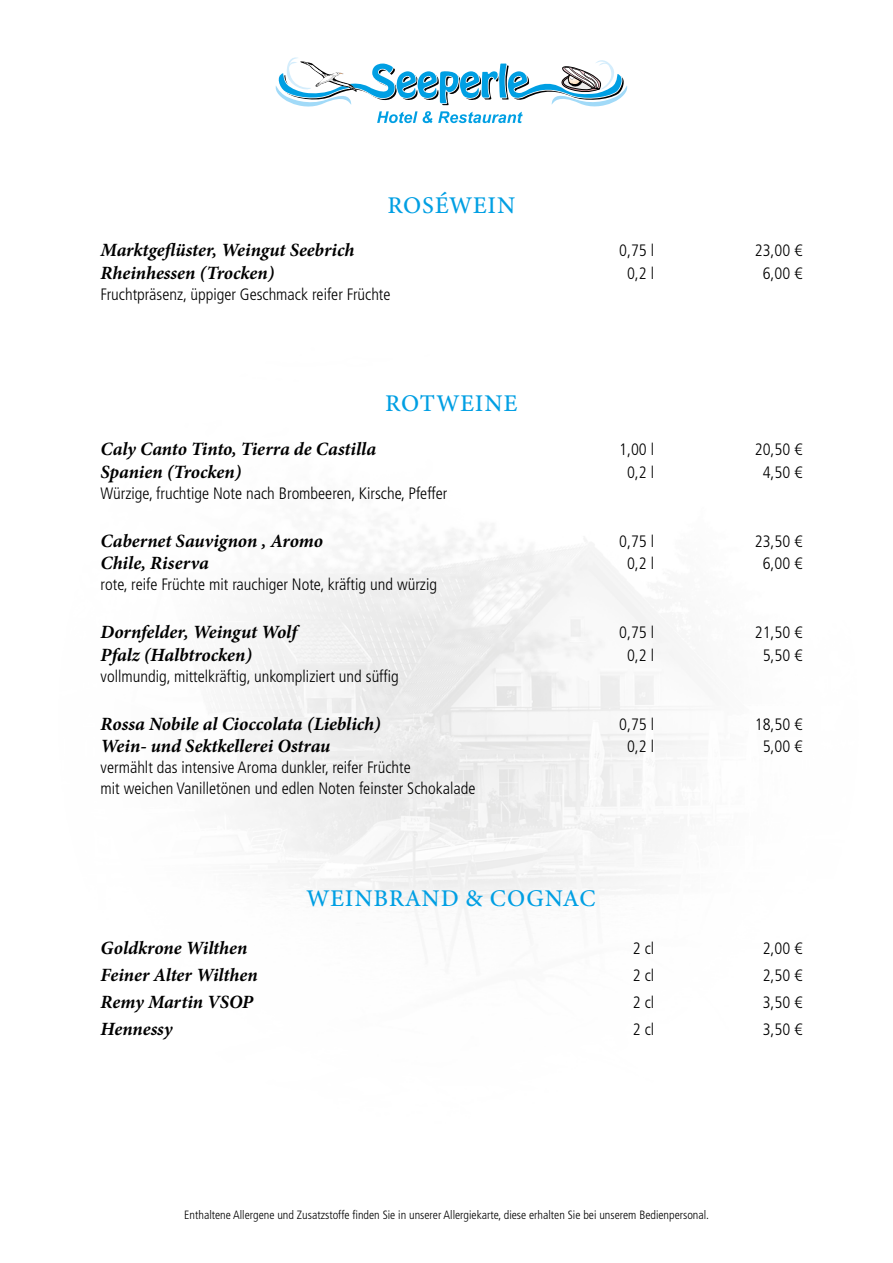
<style>
.page{position:relative;width:893px;height:1263px;background:#fff}
.page>*{position:absolute;margin:0;border:0;box-sizing:border-box;transform-origin:0 0}
.t1{font:24px "Minion Variable Concept";letter-spacing:.035em;color:#009fe3}
.t2{font:italic 700 18.75px "Minion Pro";letter-spacing:-.005em;color:#000}
.t3{font:300 condensed 16.5px/21px "Frutiger LT Std";color:#000}
.t4{font:300 condensed 12px "Frutiger LT Std";color:#000}
</style>
<div class="page">
<svg style="left:275px;top:57px;width:353px;height:66px"></svg>
<h1 class="t1" style="left:387px;top:188px;width:129px">ROSÉWEIN</h1>
<p class="t2" style="left:101px;top:237px;width:255px">Marktgeflüster, Weingut Seebrich</p>
<p class="t3" style="left:619px;top:240px;width:37px">0,75 l</p>
<p class="t3" style="left:755px;top:240px;width:49px">23,00 €</p>
<p class="t2" style="left:101px;top:260px;width:175px">Rheinhessen (Trocken)</p>
<p class="t3" style="left:627px;top:263px;width:29px">0,2 l</p>
<p class="t3" style="left:763px;top:263px;width:41px">6,00 €</p>
<p class="t3" style="left:101px;top:284px;width:291px">Fruchtpräsenz, üppiger Geschmack reifer Früchte</p>
<h1 class="t1" style="left:385px;top:387px;width:134px">ROTWEINE</h1>
<p class="t2" style="left:101px;top:436px;width:277px">Caly Canto Tinto, Tierra de Castilla</p>
<p class="t3" style="left:619px;top:439px;width:37px">1,00 l</p>
<p class="t3" style="left:755px;top:439px;width:49px">20,50 €</p>
<p class="t2" style="left:101px;top:458px;width:142px">Spanien (Trocken)</p>
<p class="t3" style="left:627px;top:462px;width:29px">0,2 l</p>
<p class="t3" style="left:763px;top:462px;width:41px">4,50 €</p>
<p class="t3" style="left:101px;top:483px;width:348px">Würzige, fruchtige Note nach Brombeeren, Kirsche, Pfeffer</p>
<p class="t2" style="left:101px;top:527px;width:224px">Cabernet Sauvignon , Aromo</p>
<p class="t3" style="left:619px;top:531px;width:37px">0,75 l</p>
<p class="t3" style="left:755px;top:531px;width:49px">23,50 €</p>
<p class="t2" style="left:101px;top:550px;width:110px">Chile, Riserva</p>
<p class="t3" style="left:627px;top:553px;width:29px">0,2 l</p>
<p class="t3" style="left:763px;top:553px;width:41px">6,00 €</p>
<p class="t3" style="left:101px;top:574px;width:338px">rote, reife Früchte mit rauchiger Note, kräftig und würzig</p>
<p class="t2" style="left:101px;top:619px;width:198px">Dornfelder, Weingut Wolf</p>
<p class="t3" style="left:619px;top:622px;width:37px">0,75 l</p>
<p class="t3" style="left:755px;top:622px;width:49px">21,50 €</p>
<p class="t2" style="left:101px;top:641px;width:153px">Pfalz (Halbtrocken)</p>
<p class="t3" style="left:627px;top:645px;width:29px">0,2 l</p>
<p class="t3" style="left:763px;top:645px;width:41px">5,50 €</p>
<p class="t3" style="left:101px;top:666px;width:300px">vollmundig, mittelkräftig, unkompliziert und süffig</p>
<p class="t2" style="left:101px;top:710px;width:282px">Rossa Nobile al Cioccolata (Lieblich)</p>
<p class="t3" style="left:619px;top:714px;width:37px">0,75 l</p>
<p class="t3" style="left:755px;top:714px;width:49px">18,50 €</p>
<p class="t2" style="left:101px;top:733px;width:231px">Wein- und Sektkellerei Ostrau</p>
<p class="t3" style="left:627px;top:736px;width:29px">0,2 l</p>
<p class="t3" style="left:763px;top:736px;width:41px">5,00 €</p>
<p class="t3" style="left:101px;top:757px;width:376px">vermählt das intensive Aroma dunkler, reifer Früchte<br>mit weichen Vanilletönen und edlen Noten feinster Schokalade</p>
<h1 class="t1" style="left:307px;top:881px;width:291px">WEINBRAND &amp; COGNAC</h1>
<p class="t2" style="left:101px;top:935px;width:148px">Goldkrone Wilthen</p>
<p class="t3" style="left:633px;top:938px;width:23px">2 cl</p>
<p class="t3" style="left:763px;top:938px;width:41px">2,00 €</p>
<p class="t2" style="left:101px;top:962px;width:159px">Feiner Alter Wilthen</p>
<p class="t3" style="left:633px;top:965px;width:23px">2 cl</p>
<p class="t3" style="left:763px;top:965px;width:41px">2,50 €</p>
<p class="t2" style="left:101px;top:989px;width:154px">Remy Martin VSOP</p>
<p class="t3" style="left:633px;top:992px;width:23px">2 cl</p>
<p class="t3" style="left:763px;top:992px;width:41px">3,50 €</p>
<p class="t2" style="left:101px;top:1016px;width:73px">Hennessy</p>
<p class="t3" style="left:633px;top:1019px;width:23px">2 cl</p>
<p class="t3" style="left:763px;top:1019px;width:41px">3,50 €</p>
<p class="t4" style="left:184px;top:1208px;width:526px">Enthaltene Allergene und Zusatzstoffe finden Sie in unserer Allergiekarte, diese erhalten Sie bei unserem Bedienpersonal.</p>
</div>
